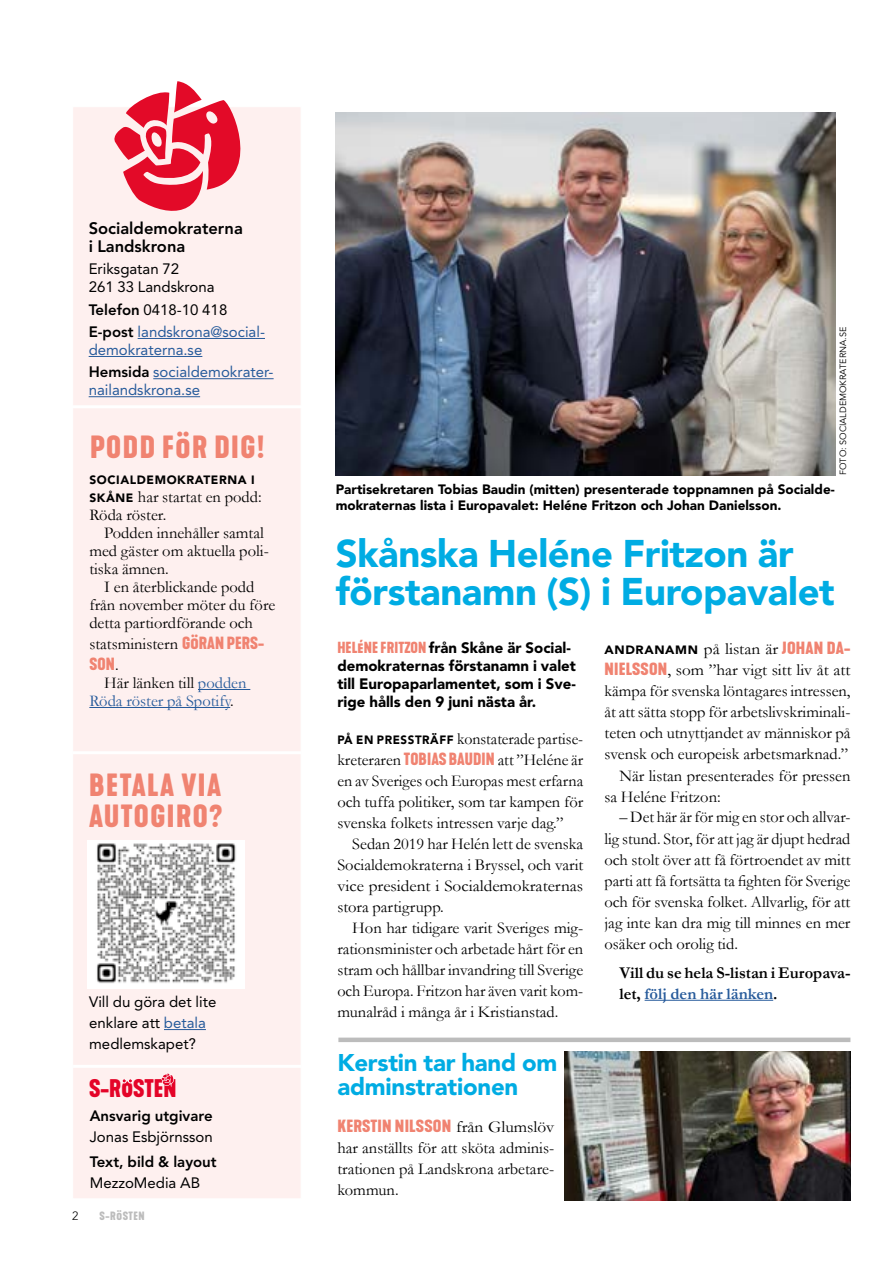
<style>
.page{position:relative;width:893px;height:1263px;background:#fff}
.page>*{position:absolute;margin:0;border:0;box-sizing:border-box;transform-origin:0 0}
.t1{font:900 38.25px/38.2px "Avenir LT Std";letter-spacing:-.01em;color:#00ace3}
.t2{font:700 30px/31.5px "Kapra Neue Custom";letter-spacing:.05em;color:#f08371}
.t3{font:900 24px/24px "Avenir LT Std";letter-spacing:-.01em;color:#00ace3}
.t4{font:700 23.85px "Kapra Neue Custom";color:#e40428}
.t5{font:16.5px/21px "Garamond";color:#000;text-align:justify}
.t6{font:16.5px/21px "Garamond";color:#000;text-align:justify;scale:.96 1}
.t7{font:700 16.5px/21px "Garamond";color:#000}
.t8{font:16.5px/18px "Garamond";color:#275b9b}
.t9{font:16.5px "Garamond";color:#000;scale:1.04 1}
.t10{font:800 16.5px/18px "Avenir LT Std";color:#000}
.t11{font:16.5px "Garamond";color:#000;scale:1.05 1}
.t12{font:700 16.5px "Kapra Neue Custom";letter-spacing:.01em;color:#f08371;scale:1.05 1}
.t13{font:700 16.5px "Kapra Neue Custom";letter-spacing:.01em;color:#f08371}
.t14{font:900 15px/18px "Avenir LT Std";color:#000}
.t15{font:15px/21px "Avenir LT Std";color:#000}
.t16{font:15px/22.2px "Avenir LT Std";color:#275b9b}
.t17{font:800 15px "Avenir LT Std";color:#000}
.t18{font:900 13.5px/16.2px "Avenir LT Std";color:#000}
.t19{font:900 12px "Avenir LT Std";letter-spacing:.05em;color:#000}
.t20{font:300 12px "Avenir LT Std";color:#000}
.t21{font:700 11.25px "Kapra Neue Custom";letter-spacing:.05em;color:#bcbcbc}
.t22{font:9px "Avenir LT Std";color:#000}
.s1{font-weight:800;color:#000}
.s2{color:#000}
.s3{font-family:"Avenir LT Std";font-weight:900;font-size:12px}
.s4{font-family:"Kapra Neue Custom";font-weight:700;color:#f08371}
.s5{font-family:"Garamond";font-weight:400;color:#000}
.s6{color:#275b9b}
.s7{font-size:30.3px}
</style>
<div class="page">
<div style="left:72px;top:106px;width:230px;height:1093px;background:#fef0ef;border:1px solid #fff"></div>
<hr style="left:138px;top:338px;width:127px;height:1px;background:#275b9b">
<hr style="left:89px;top:356px;width:113px;height:1px;background:#275b9b">
<hr style="left:153px;top:378px;width:121px;height:1px;background:#275b9b">
<hr style="left:89px;top:396px;width:111px;height:1px;background:#275b9b">
<hr style="left:47px;top:405px;width:269px;height:3px;background:#fff">
<svg style="left:112px;top:81px;width:140px;height:130px"></svg>
<img style="left:87px;top:840px;width:157px;height:149px">
<hr style="left:73px;top:1065px;width:229px;height:3px;background:#fff">
<hr style="left:164px;top:1029px;width:42px;height:1px;background:#275b9b">
<svg style="left:122px;top:1079px;width:10px;height:4px"></svg>
<svg style="left:161px;top:1073px;width:13px;height:13px"></svg>
<hr style="left:73px;top:751px;width:228px;height:3px;background:#fff">
<hr style="left:198px;top:689px;width:52px;height:1px;background:#275b9b">
<hr style="left:89px;top:707px;width:141px;height:1px;background:#275b9b">
<hr style="left:645px;top:1000px;width:128px;height:1px;background:#275b9b">
<img style="left:336px;top:112px;width:499px;height:363px">
<div style="left:338px;top:1037px;width:512px;height:5px;background:#bcbcbc"></div>
<img style="left:564px;top:1051px;width:286px;height:149px">
<p class="t10" style="left:89px;top:219px;width:156px">Socialdemokraterna i Landskrona</p>
<p class="t15" style="left:89px;top:260px;width:127px;line-height:18px">Eriksgatan 72<br>261 33 Landskrona</p>
<p class="t16" style="left:89px;top:298px;width:178px"><span class="s1">Telefon</span> <span class="s2">0418-10 418<br></span><span class="s1">E-post</span> landskrona@social-</p>
<p class="t16" style="left:89px;top:339px;width:186px">demokraterna.se<br><span class="s1">Hemsida</span> socialdemokrater-</p>
<p class="t16" style="left:89px;top:379px;width:113px">nailandskrona.se</p>
<h2 class="t2" style="left:90px;top:432px;width:176px">PODD FÖR DIG!</h2>
<p class="t19" style="left:89px;top:473px;width:167px">SOCIALDEMOKRATERNA I</p>
<p class="t5" style="left:89px;top:488px;width:174px;line-height:18px"><span class="s3">SKÅNE</span> har startat en podd:<br>Röda röster.</p>
<p class="t5" style="left:89px;top:524px;width:181px;line-height:18px;text-align:left;text-indent:15px">Podden innehåller samtal med gäster om aktuella poli&shy;tiska ämnen.</p>
<p class="t5" style="left:89px;top:578px;width:188px;line-height:18px;text-align:left;text-indent:15px">I en återblickande podd från november möter du före detta partiordförande och</p>
<p class="t5" style="left:89px;top:633px;width:176px">statsministern <span class="s4">GÖRAN PERS-</span></p>
<p class="t13" style="left:89px;top:653px;width:31px">SON<span class="s5">.</span></p>
<p class="t8" style="left:89px;top:674px;width:159px;text-indent:15px"><span class="s2">Här länken till</span> podden<br>Röda röster på Spotify<span class="s2">.</span></p>
<h2 class="t2" style="left:89px;top:770px;width:135px">BETALA VIA<br>AUTOGIRO?</h2>
<p class="t15" style="left:89px;top:991px;width:129px">Vill du göra det lite enklare att <span class="s6">betala </span>medlemskapet?</p>
<h3 class="t4" style="left:89px;top:1073px;width:89px">S-R <span class="s7">o</span>STEN</h3>
<p class="t17" style="left:90px;top:1107px;width:124px">Ansvarig utgivare</p>
<p class="t15" style="left:90px;top:1126px;width:125px">Jonas Esbjörnsson</p>
<p class="t17" style="left:90px;top:1153px;width:129px">Text, bild &amp; layout</p>
<p class="t15" style="left:90px;top:1173px;width:112px">MezzoMedia AB</p>
<p class="t20" style="left:72px;top:1208px;width:8px">2</p>
<p class="t21" style="left:100px;top:1209px;width:47px">S-RÖSTEN</p>
<p class="t22" style="left:838px;top:475px;width:150px;rotate:-90deg">FOTO: SOCIALDEMOKRATERNA.SE</p>
<p class="t18" style="left:336px;top:481px;width:500px">Partisekretaren Tobias Baudin (mitten) presenterade toppnamnen på Socialde&shy;mokraternas lista i Europavalet: Heléne Fritzon och Johan Danielsson.</p>
<h1 class="t1" style="left:336px;top:535px;width:501px">Skånska Heléne Fritzon är förstanamn (S) i Europavalet</h1>
<p class="t14" style="left:337px;top:639px;width:240px"><span class="s4">HELÉNE FRITZON</span> från Skåne är Social&shy;demokraternas förstanamn i valet till Europaparlamentet, som i Sve&shy;rige hålls den 9 juni nästa år.</p>
<p class="t6" style="left:337px;top:728px;width:258px"><span class="s3">PÅ EN PRESSTRÄFF</span> konstaterade partise&shy;kreteraren <span class="s4">TOBIAS BAUDIN</span> att ”Heléne är en av Sveriges och Europas mest erfarna och tuffa politiker, som tar kampen för svenska folkets intressen varje dag.”</p>
<p class="t5" style="left:337px;top:833px;width:247px;text-indent:15px">Sedan 2019 har Helén lett de svenska Socialdemokraterna i Bryssel, och varit vice president i Socialdemokraternas stora partigrupp.</p>
<p class="t5" style="left:337px;top:917px;width:247px;text-indent:15px">Hon har tidigare varit Sveriges mig&shy;rationsminister och arbetade hårt för en stram och hållbar invandring till Sverige och Europa. Fritzon har även varit kom&shy;munalråd i många år i Kristianstad.</p>
<h3 class="t3" style="left:337px;top:1051px;width:222px">Kerstin tar hand om adminstrationen</h3>
<p class="t12" style="left:337px;top:1115px;width:208px">KERSTIN NILSSON <span class="s5">från Glumslöv</span></p>
<p class="t5" style="left:337px;top:1137px;width:218px">har anställts för att sköta adminis&shy;trationen på Landskrona arbetare&shy;kommun.</p>
<p class="t11" style="left:604px;top:638px;width:236px"><span class="s3">ANDRANAMN</span> på listan är <span class="s4">JOHAN DA-</span></p>
<p class="t9" style="left:604px;top:659px;width:238px"><span class="s4">NIELSSON</span>, som ”har vigt sitt liv åt att</p>
<p class="t5" style="left:604px;top:680px;width:247px">kämpa för svenska löntagares intressen,</p>
<p class="t5" style="left:604px;top:701px;width:247px">åt att sätta stopp för arbetslivskriminali-</p>
<p class="t5" style="left:604px;top:722px;width:247px">teten och utnyttjandet av människor på</p>
<p class="t5" style="left:604px;top:743px;width:245px">svensk och europeisk arbetsmarknad.”</p>
<p class="t5" style="left:619px;top:764px;width:233px">När listan presenterades för pressen</p>
<p class="t5" style="left:604px;top:785px;width:118px">sa Heléne Fritzon:</p>
<p class="t5" style="left:604px;top:806px;width:247px;text-indent:15px">– Det här är för mig en stor och allvar&shy;lig stund. Stor, för att jag är djupt hedrad och stolt över att få förtroendet av mitt parti att få fortsätta ta fighten för Sverige och för svenska folket. Allvarlig, för att jag inte kan dra mig till minnes en mer osäker och orolig tid.</p>
<p class="t7" style="left:619px;top:962px;width:233px">Vill du se hela S-listan i Europava&shy;let, <span class="s6">följ den här länken</span>.</p>
</div>
